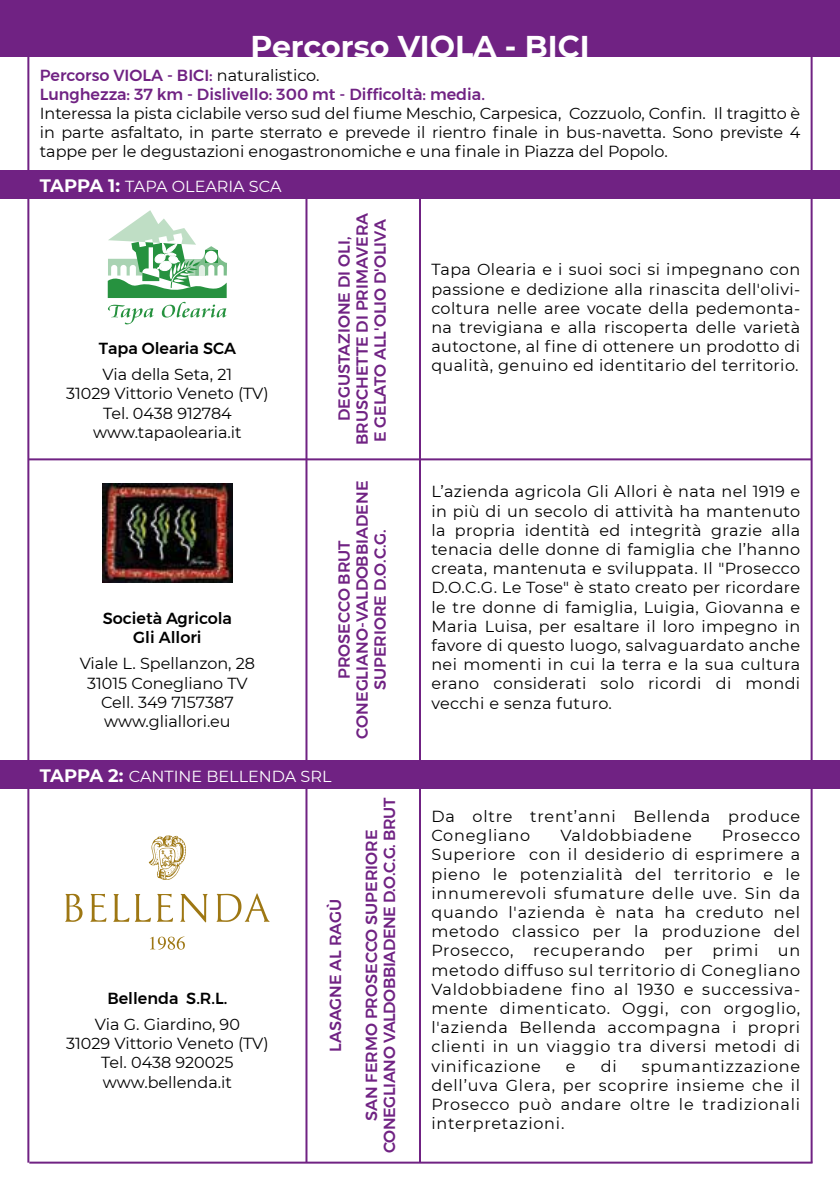
<style>
.page{position:relative;width:840px;height:1191px;background:#fff}
.page>*{position:absolute;margin:0;border:0;box-sizing:border-box;transform-origin:0 0}
.t1{font:700 30px "Montserrat";color:#fff}
.t2{font:16px/19.2px "Montserrat";letter-spacing:.015em;color:#000;text-align:justify}
.t3{font:500 16px/18px "Montserrat";color:#702283;text-align:center}
.t4{font:500 16px/18px "Montserrat";letter-spacing:-.025em;color:#702283;text-align:center}
.t5{font:16px/19.2px "Montserrat";letter-spacing:.05em;color:#000}
.t6{font:500 16px/19.2px "Montserrat";color:#000;text-align:center}
.t7{font:16px "Montserrat";color:#fff}
.s1{font-weight:400;color:#000}
.s2{font-weight:700;font-size:18px}
</style>
<div class="page">
<hr style="left:27px;top:0;width:2px;height:1162px;background:#702283">
<hr style="left:810px;top:0;width:2px;height:1162px;background:#702283">
<hr style="left:419px;top:188px;width:2px;height:974px;background:#702283">
<hr style="left:305px;top:188px;width:2px;height:974px;background:#702283">
<div style="left:0;top:0;width:839px;height:57px;background:#702283"></div>
<div style="left:0;top:170px;width:839px;height:28px;background:#702283"></div>
<div style="left:0;top:760px;width:839px;height:28px;background:#702283"></div>
<hr style="left:28px;top:458px;width:783px;height:2px;background:#702283">
<hr style="left:29px;top:1161px;width:783px;height:2px;background:#702283">
<svg style="left:108px;top:210px;width:119px;height:114px"></svg>
<img style="left:102px;top:483px;width:130px;height:100px">
<svg style="left:149px;top:835px;width:37px;height:44px"></svg>
<svg style="left:65px;top:894px;width:17px;height:27px"></svg>
<svg style="left:90px;top:894px;width:16px;height:27px"></svg>
<svg style="left:113px;top:894px;width:16px;height:27px"></svg>
<svg style="left:135px;top:894px;width:16px;height:27px"></svg>
<svg style="left:157px;top:894px;width:16px;height:27px"></svg>
<svg style="left:180px;top:894px;width:27px;height:28px"></svg>
<svg style="left:216px;top:893px;width:53px;height:29px"></svg>
<svg style="left:150px;top:936px;width:35px;height:13px"></svg>
<h1 class="t1" style="left:250px;top:24px;width:340px">Percorso VIOLA - BICI</h1>
<p class="t3" style="left:40px;top:65px;width:446px;line-height:19.2px;text-align:left">Percorso VIOLA - BICI: <span class="s1">naturalistico.<br></span>Lunghezza: 37 km - Dislivello: 300 mt - Difficoltà: media.</p>
<p class="t2" style="left:40px;top:103px;width:761px">Interessa la pista ciclabile verso sud del fiume Meschio, Carpesica, Cozzuolo, Confin. Il tragitto è in parte asfaltato, in parte sterrato e prevede il rientro finale in bus-navetta. Sono previste 4 tappe per le degustazioni enogastronomiche e una finale in Piazza del Popolo.</p>
<p class="t7" style="left:40px;top:176px;width:243px"><span class="s2">TAPPA 1:</span> TAPA OLEARIA SCA</p>
<p class="t6" style="left:99px;top:339px;width:139px">Tapa Olearia SCA</p>
<p class="t2" style="left:66px;top:364px;width:204px;text-align:center">Via della Seta, 21<br>31029 Vittorio Veneto (TV)<br>Tel. 0438 912784 www.tapaolearia.it</p>
<p class="t6" style="left:103px;top:609px;width:131px">Società Agricola<br>Gli Allori</p>
<p class="t2" style="left:80px;top:653px;width:177px;text-align:center">Viale L. Spellanzon, 28<br>31015 Conegliano TV<br>Cell. 349 7157387 www.gliallori.eu</p>
<p class="t3" style="left:335px;top:445px;width:234px;rotate:-90deg">DEGUSTAZIONE DI OLI,<br>BRUSCHETTE DI PRIMAVERA<br>E GELATO ALL'OLIO D'OLIVA</p>
<p class="t3" style="left:335px;top:738px;width:259px;rotate:-90deg">PROSECCO BRUT<br>CONEGLIANO-VALDOBBIADENE<br>SUPERIORE D.O.C.G.</p>
<p class="t7" style="left:40px;top:765px;width:293px"><span class="s2">TAPPA 2:</span> CANTINE BELLENDA SRL</p>
<p class="t6" style="left:107px;top:988px;width:121px">Bellenda S.R.L.</p>
<p class="t2" style="left:66px;top:1014px;width:204px;text-align:center">Via G. Giardino, 90<br>31029 Vittorio Veneto (TV)<br>Tel. 0438 920025 www.bellenda.it</p>
<p class="t3" style="left:326px;top:1052px;width:155px;rotate:-90deg">LASAGNE AL RAGÙ</p>
<p class="t4" style="left:362px;top:1153px;width:357px;rotate:-90deg">SAN FERMO PROSECCO SUPERIORE<br>CONEGLIANO VALDOBBIADENE D.O.C.G. BRUT</p>
<p class="t2" style="left:431px;top:259px;width:370px">Tapa Olearia e i suoi soci si impegnano con passione e dedizione alla rinascita dell'olivi&shy;coltura nelle aree vocate della pedemonta&shy;na trevigiana e alla riscoperta delle varietà autoctone, al fine di ottenere un prodotto di qualità, genuino ed identitario del territorio.</p>
<p class="t2" style="left:431px;top:481px;width:370px">L’azienda agricola Gli Allori è nata nel 1919 e in più di un secolo di attività ha mantenuto la propria identità ed integrità grazie alla tenacia delle donne di famiglia che l’hanno creata, mantenuta e sviluppata. Il "Prosecco D.O.C.G. Le Tose" è stato creato per ricordare le tre donne di famiglia, Luigia, Giovanna e Maria Luisa, per esaltare il loro impegno in favore di questo luogo, salvaguardato anche nei momenti in cui la terra e la sua cultura erano considerati solo ricordi di mondi vecchi e senza futuro.</p>
<p class="t5" style="left:431px;top:806px;width:370px">Da oltre trent’anni Bellenda produce<br>Conegliano</p>
<p class="t5" style="left:560px;top:825px;width:133px">Valdobbiadene</p>
<p class="t2" style="left:431px;top:825px;width:370px;text-indent:290px">Prosecco Superiore con il desiderio di esprimere a pieno le potenzialità del territorio e le innumerevoli sfumature delle uve. Sin da quando l'azienda è nata ha creduto nel metodo classico per la produzione del Prosecco, recuperando per primi un metodo diffuso sul territorio di Conegliano Valdobbiadene fino al 1930 e successiva&shy;mente dimenticato. Oggi, con orgoglio, l'azienda Bellenda accompagna i propri clienti in un viaggio tra diversi metodi di vinificazione</p>
<p class="t2" style="left:431px;top:1055px;width:370px;text-indent:210px">spumantizzazione dell’uva Glera, per scoprire insieme che il Prosecco può andare oltre le tradizionali interpretazioni.</p>
<p class="t2" style="left:565px;top:1055px;width:11px">e</p>
<p class="t2" style="left:600px;top:1055px;width:17px">di</p>
</div>
